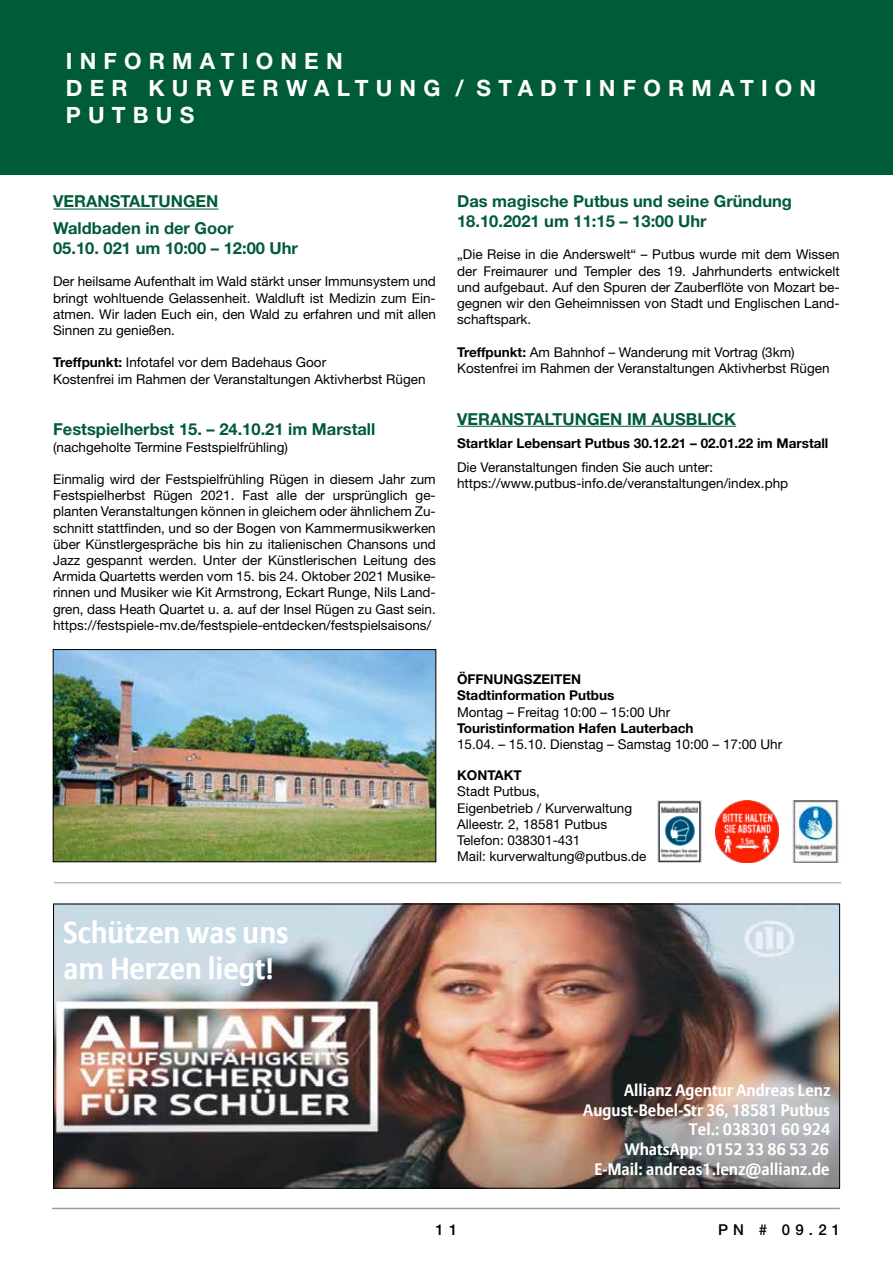
<style>
.page{position:relative;width:893px;height:1263px;background:#fff}
.page>*{position:absolute;margin:0;border:0;box-sizing:border-box;transform-origin:0 0}
.t1{font:700 30px/35.4px "Allianz Sans";color:#fff}
.t2{font:700 22.5px/27px "Helvetica Neue LT Std";letter-spacing:.32em;color:#fff}
.t3{font:700 16.5px/27px "Helvetica Neue LT Std";color:#005b37}
.t4{font:700 16.5px/19.6px "Allianz Sans";color:#fff;text-align:right}
.t5{font:500 15px "Helvetica Neue LT Std";color:#000}
.t6{font:13.5px/16.2px "Helvetica Neue LT Std";color:#000}
.t7{font:700 13.5px/16.2px "Helvetica Neue LT Std";color:#000}
.t8{font:5.55px "Calibri";color:#000}
.s1{font-weight:700}
</style>
<div class="page">
<hr style="left:52px;top:1208px;width:788px;height:1px;background:#9d9d9c">
<img style="left:657px;top:800px;width:46px;height:63px">
<img style="left:716px;top:800px;width:62px;height:63px">
<img style="left:787px;top:800px;width:52px;height:63px">
<div style="left:0;top:0;width:893px;height:174px;background:#005b37"></div>
<hr style="left:53px;top:209px;width:165px;height:1px;background:#005b37">
<hr style="left:457px;top:426px;width:279px;height:1px;background:#005b37">
<img style="left:55px;top:906px;width:783px;height:280px">
<hr style="left:54px;top:882px;width:787px;height:1px;background:#9d9d9c">
<img style="left:55px;top:651px;width:379px;height:209px">
<div style="left:53px;top:649px;width:383px;height:213px;border:1px solid #000"></div>
<h2 class="t2" style="left:66px;top:47px;width:752px">INFORMATIONEN<br>DER KURVERWALTUNG / STADTINFORMATION<br>PUTBUS</h2>
<p class="t3" style="left:53px;top:188px;width:182px">VERANSTALTUNGEN<br>Waldbaden in der Goor</p>
<p class="t3" style="left:53px;top:234px;width:246px">05.10. 021 um 10:00 – 12:00 Uhr</p>
<p class="t6" style="left:53px;top:273px;width:384px;text-align:justify">Der heilsame Aufenthalt im Wald stärkt unser Immunsystem und bringt wohltuende Gelassenheit. Waldluft ist Medizin zum Ein&shy;atmen. Wir laden Euch ein, den Wald zu erfahren und mit allen Sinnen zu genießen.</p>
<p class="t6" style="left:53px;top:354px;width:374px"><span class="s1">Treffpunkt:</span> Infotafel vor dem Badehaus Goor<br>Kostenfrei im Rahmen der Veranstaltungen Aktivherbst Rügen</p>
<p class="t3" style="left:53px;top:416px;width:324px">Festspielherbst 15. – 24.10.21 im Marstall</p>
<p class="t6" style="left:53px;top:438px;width:236px">(nachgeholte Termine Festspielfrühling)</p>
<p class="t6" style="left:53px;top:471px;width:384px;text-align:justify">Einmalig wird der Festspielfrühling Rügen in diesem Jahr zum Festspielherbst Rügen 2021. Fast alle der ursprünglich ge&shy;planten Veranstaltungen können in gleichem oder ähnlichem Zu&shy;schnitt stattfinden, und so der Bogen von Kammermusikwerken über Künstlergespräche bis hin zu italienischen Chansons und Jazz gespannt werden. Unter der Künstlerischen Leitung des Armida Quartetts werden vom 15. bis 24. Oktober 2021 Musike&shy;rinnen und Musiker wie Kit Armstrong, Eckart Runge, Nils Land&shy;gren, dass Heath Quartet u. a. auf der Insel Rügen zu Gast sein. https://festspiele-mv.de/festspiele-entdecken/festspielsaisons/</p>
<p class="t3" style="left:457px;top:191px;width:336px;line-height:19.5px">Das magische Putbus und seine Gründung<br>18.10.2021 um 11:15 – 13:00 Uhr</p>
<p class="t6" style="left:457px;top:246px;width:384px;text-align:justify">„Die Reise in die Anderswelt“ – Putbus wurde mit dem Wissen der Freimaurer und Templer des 19. Jahrhunderts entwickelt und aufgebaut. Auf den Spuren der Zauberflöte von Mozart be&shy;gegnen wir den Geheimnissen von Stadt und Englischen Land&shy;schaftspark.</p>
<p class="t6" style="left:457px;top:343px;width:374px"><span class="s1">Treffpunkt:</span> Am Bahnhof – Wanderung mit Vortrag (3km)<br>Kostenfrei im Rahmen der Veranstaltungen Aktivherbst Rügen</p>
<p class="t3" style="left:457px;top:405px;width:280px">VERANSTALTUNGEN IM AUSBLICK</p>
<p class="t7" style="left:457px;top:435px;width:373px">Startklar Lebensart Putbus 30.12.21 – 02.01.22 im Marstall</p>
<p class="t6" style="left:457px;top:459px;width:333px">Die Veranstaltungen finden Sie auch unter: https://www.putbus-info.de/veranstaltungen/index.php</p>
<p class="t7" style="left:457px;top:671px;width:159px">ÖFFNUNGSZEITEN<br>Stadtinformation Putbus</p>
<p class="t6" style="left:457px;top:703px;width:215px">Montag – Freitag 10:00 – 15:00 Uhr</p>
<p class="t7" style="left:457px;top:719px;width:238px">Touristinformation Hafen Lauterbach</p>
<p class="t6" style="left:457px;top:736px;width:327px">15.04. – 15.10. Dienstag – Samstag 10:00 – 17:00 Uhr</p>
<p class="t7" style="left:457px;top:767px;width:66px">KONTAKT</p>
<p class="t6" style="left:457px;top:783px;width:191px">Stadt Putbus,<br>Eigenbetrieb / Kurverwaltung<br>Alleestr. 2, 18581 Putbus<br>Telefon: 038301-431<br>Mail: kurverwaltung@putbus.de</p>
<p class="t8" style="left:648px;top:740px;width:120px">warten Sie dann im Freien, bis Sie eintreten können.</p>
<h1 class="t1" style="left:64px;top:916px;width:226px">Schützen was uns am Herzen liegt!</h1>
<p class="t4" style="left:583px;top:1081px;width:249px">Allianz Agentur Andreas Lenz<br>August-Bebel-Str 36, 18581 Putbus<br>Tel.: 038301 60 924<br>WhatsApp: 0152 33 86 53 26<br>E-Mail: andreas1.lenz@allianz.de</p>
<p class="t5" style="left:435px;top:1221px;width:23px">1 1</p>
<p class="t5" style="left:718px;top:1221px;width:124px">PN # 09.21</p>
</div>
